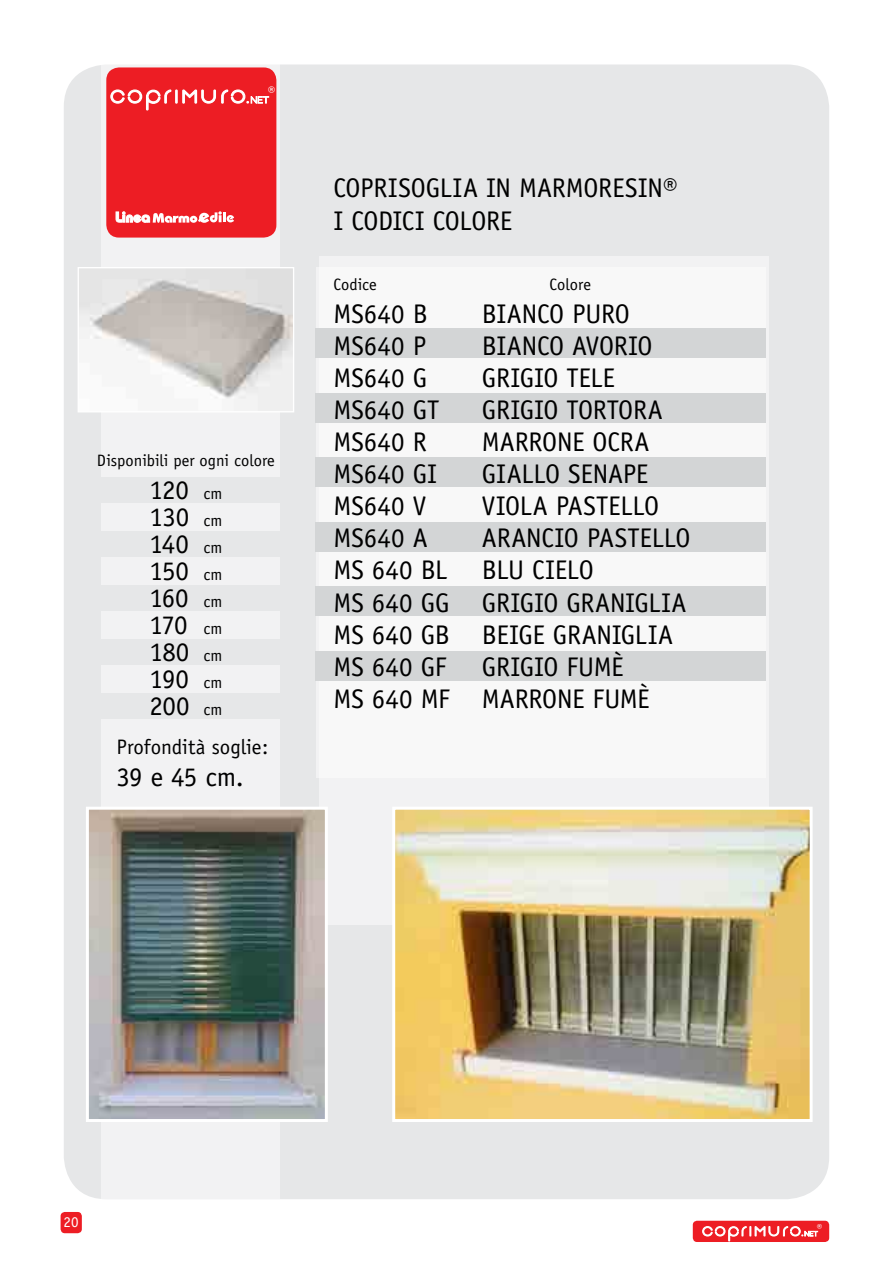
<style>
.page{position:relative;width:893px;height:1263px;background:#fff}
.page>*{position:absolute;margin:0;border:0;box-sizing:border-box;transform-origin:0 0}
.t1{font:27px/27px "Officina Sans";letter-spacing:-.005em;color:#000;text-align:justify}
.t2{font:21px "Officina Sans";letter-spacing:-.005em;color:#000}
.t3{font:16.5px "Officina Sans";color:#000}
.t4{font:15px "Officina Sans";color:#fff}
.t5{font:700 13.8px "Officina Sans";color:#fff}
.t6{font:700 10.05px "Officina Sans";color:#fff}
.s1{font-size:16.5px}
</style>
<div class="page">
<div style="left:61px;top:1212px;width:21px;height:21px;background:#ed1d24;border-radius:4px"></div>
<div style="left:693px;top:1221px;width:136px;height:21px;background:#ed1d24;border-radius:4px"></div>
<svg style="left:702px;top:1226px;width:116px;height:16px"></svg>
<div style="left:64px;top:64px;width:765px;height:1135px;background:#e6e7e8;border-radius:43px"></div>
<div style="left:319px;top:256px;width:450px;height:669px;background:#f2f2f3"></div>
<div style="left:316px;top:267px;width:450px;height:511px;background:#f8f8f8"></div>
<div style="left:101px;top:63px;width:179px;height:1136px;background:#f2f2f3"></div>
<div style="left:315px;top:329px;width:451px;height:29px;background:#d3d5d6"></div>
<div style="left:315px;top:393px;width:451px;height:30px;background:#d3d5d6"></div>
<div style="left:315px;top:457px;width:451px;height:30px;background:#d3d5d6"></div>
<div style="left:315px;top:522px;width:451px;height:30px;background:#d3d5d6"></div>
<div style="left:315px;top:586px;width:451px;height:30px;background:#d3d5d6"></div>
<div style="left:315px;top:651px;width:451px;height:29px;background:#d3d5d6"></div>
<img style="left:80px;top:269px;width:212px;height:141px">
<div style="left:78px;top:267px;width:216px;height:145px;border:1px solid #fff"></div>
<img style="left:396px;top:811px;width:413px;height:307px">
<div style="left:392px;top:807px;width:421px;height:315px;border:3px solid #fff"></div>
<img style="left:90px;top:811px;width:234px;height:307px">
<div style="left:86px;top:807px;width:242px;height:315px;border:3px solid #fff"></div>
<div style="left:78px;top:477px;width:216px;height:26px;background:#e6e7e8"></div>
<div style="left:78px;top:531px;width:216px;height:26px;background:#e6e7e8"></div>
<div style="left:78px;top:585px;width:216px;height:26px;background:#e6e7e8"></div>
<div style="left:78px;top:640px;width:216px;height:25px;background:#e6e7e8"></div>
<div style="left:78px;top:694px;width:216px;height:25px;background:#e6e7e8"></div>
<div style="left:106px;top:67px;width:170px;height:171px;background:#ed1d24;border-radius:13px"></div>
<svg style="left:116px;top:211px;width:118px;height:12px"></svg>
<svg style="left:110px;top:89px;width:159px;height:22px"></svg>
<p class="t5" style="left:268px;top:83px;width:9px">®</p>
<p class="t3" style="left:97px;top:450px;width:180px">Disponibili per ogni colore</p>
<p class="t1" style="left:149px;top:476px;width:75px">120 <span class="s1">cm </span>130 <span class="s1">cm </span>140 <span class="s1">cm </span>150 <span class="s1">cm </span>160 <span class="s1">cm </span>170 <span class="s1">cm </span>180 <span class="s1">cm </span>190 <span class="s1">cm </span>200 <span class="s1">cm</span></p>
<p class="t2" style="left:117px;top:734px;width:153px">Profondità soglie:</p>
<p class="t1" style="left:117px;top:764px;width:129px">39 e 45 cm.</p>
<p class="t1" style="left:333px;top:174px;width:219px">COPRISOGLIA IN Marmoresin</p>
<p class="t1" style="left:663px;top:174px;width:17px">®</p>
<p class="t1" style="left:333px;top:207px;width:181px">I CODICI COLORE</p>
<p class="t3" style="left:333px;top:275px;width:45px">Codice</p>
<p class="t3" style="left:549px;top:275px;width:43px">Colore</p>
<p class="t1" style="left:333px;top:300px;width:96px">MS640 B</p>
<p class="t1" style="left:482px;top:300px;width:149px">BIANCO PURO</p>
<p class="t1" style="left:333px;top:332px;width:94px">MS640 P</p>
<p class="t1" style="left:482px;top:332px;width:172px">BIANCO AVORIO</p>
<p class="t1" style="left:333px;top:364px;width:95px">MS640 G</p>
<p class="t1" style="left:482px;top:364px;width:135px">GRIGIO TELE</p>
<p class="t1" style="left:333px;top:396px;width:107px">MS640 GT</p>
<p class="t1" style="left:482px;top:396px;width:182px">GRIGIO TORTORA</p>
<p class="t1" style="left:333px;top:428px;width:95px">MS640 R</p>
<p class="t1" style="left:482px;top:428px;width:169px">MARRONE OCRA</p>
<p class="t1" style="left:333px;top:460px;width:105px">MS640 GI</p>
<p class="t1" style="left:482px;top:460px;width:168px">GIALLO SENAPE</p>
<p class="t1" style="left:333px;top:493px;width:94px">MS640 V</p>
<p class="t1" style="left:482px;top:493px;width:179px">VIOLA PASTELLO</p>
<p class="t1" style="left:333px;top:525px;width:96px">MS640 A</p>
<p class="t1" style="left:482px;top:525px;width:210px">ARANCIO PASTELLO</p>
<p class="t1" style="left:333px;top:557px;width:97px">MS 640 bl</p>
<p class="t1" style="left:482px;top:557px;width:113px">BLU CIELO</p>
<p class="t1" style="left:333px;top:589px;width:98px">MS 640 gg</p>
<p class="t1" style="left:482px;top:589px;width:206px">GRIGIO GRANIGLIA</p>
<p class="t1" style="left:333px;top:621px;width:98px">MS 640 gb</p>
<p class="t1" style="left:482px;top:621px;width:193px">BEIGE GRANIGLIA</p>
<p class="t1" style="left:333px;top:653px;width:114px">MS 640 GF</p>
<p class="t1" style="left:482px;top:653px;width:143px">GRIGIO FUMè</p>
<p class="t1" style="left:333px;top:685px;width:111px">MS 640 Mf</p>
<p class="t1" style="left:482px;top:685px;width:169px">MARRONE FUMè</p>
<p class="t4" style="left:64px;top:1213px;width:16px">20</p>
<p class="t6" style="left:817px;top:1221px;width:7px">®</p>
</div>
